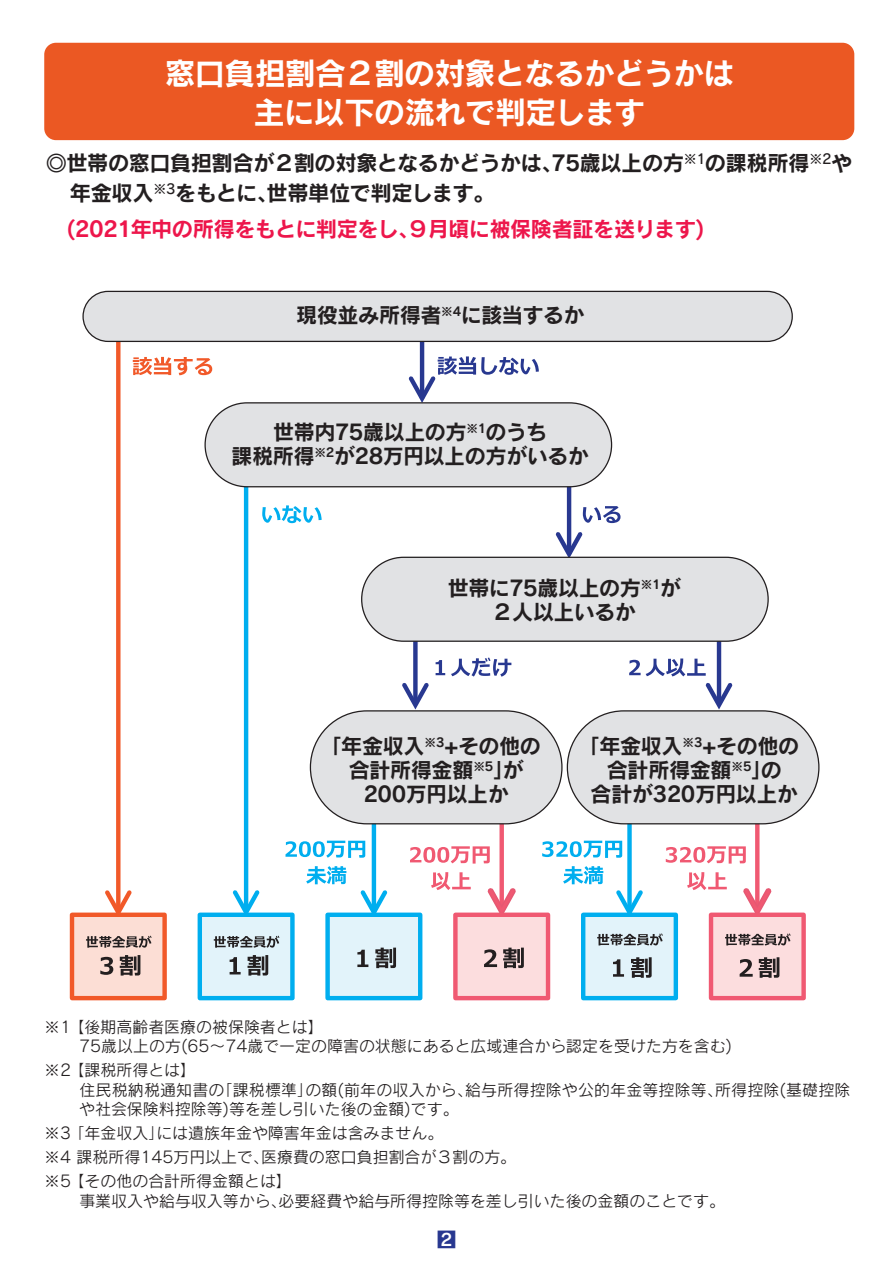
<style>
.page{position:relative;width:893px;height:1263px;background:#fff}
.page>*{position:absolute;margin:0;border:0;box-sizing:border-box;transform-origin:0 0}
.t1{font:30.9px/39px "Rodin Pro B";letter-spacing:-.03em;color:#fff;text-align:center}
.t2{font:21.3px "Rodin Pro B";letter-spacing:-.025em;color:#231f20}
.t3{font:21.3px "Rodin Pro B";letter-spacing:-.03em;color:#ed164b}
.t4{font:21.15px/24.5px "Rodin Pro B";letter-spacing:-.02em;color:#231f20}
.t5{font:20.25px "Rodin Pro DB";color:#283890}
.t6{font:15.9px/19.5px "Rodin Pro M";color:#231f20}
.t7{font:13.65px "Rodin Pro DB";color:#231f20}
.t8{font:12.3px "Rodin Pro B";color:#231f20}
.s1{font-size:21.15px}
</style>
<div class="page">
<div style="left:44px;top:43px;width:810px;height:97px;background:#eb5823;border-radius:12px"></div>
<div style="left:116px;top:321px;width:5px;height:591px;background:#f15929"></div>
<svg style="left:105px;top:890px;width:27px;height:22px"></svg>
<hr style="left:420px;top:318px;width:4px;height:80px;background:#283890">
<hr style="left:244px;top:447px;width:4px;height:465px;background:#00aeef">
<svg style="left:233px;top:890px;width:27px;height:22px"></svg>
<hr style="left:567px;top:459px;width:4px;height:95px;background:#283890">
<svg style="left:555px;top:532px;width:28px;height:25px"></svg>
<div style="left:413px;top:575px;width:5px;height:129px;background:#283890"></div>
<svg style="left:402px;top:683px;width:27px;height:26px"></svg>
<hr style="left:717px;top:575px;width:4px;height:129px;background:#283890">
<svg style="left:705px;top:683px;width:28px;height:26px"></svg>
<hr style="left:372px;top:807px;width:4px;height:105px;background:#00aeef">
<svg style="left:360px;top:890px;width:27px;height:22px"></svg>
<div style="left:499px;top:803px;width:5px;height:106px;background:#f05972"></div>
<svg style="left:487px;top:886px;width:29px;height:26px"></svg>
<div style="left:627px;top:811px;width:5px;height:101px;background:#00aeef"></div>
<svg style="left:616px;top:890px;width:27px;height:22px"></svg>
<svg style="left:755px;top:824px;width:4px;height:62px"></svg>
<svg style="left:743px;top:886px;width:29px;height:26px"></svg>
<svg style="left:583px;top:506px;width:37px;height:17px"></svg>
<svg style="left:262px;top:505px;width:60px;height:18px"></svg>
<svg style="left:436px;top:657px;width:75px;height:20px"></svg>
<svg style="left:629px;top:658px;width:77px;height:18px"></svg>
<svg style="left:285px;top:841px;width:80px;height:17px"></svg>
<svg style="left:306px;top:866px;width:40px;height:18px"></svg>
<svg style="left:410px;top:846px;width:80px;height:17px"></svg>
<svg style="left:431px;top:872px;width:40px;height:18px"></svg>
<svg style="left:542px;top:841px;width:80px;height:17px"></svg>
<svg style="left:563px;top:866px;width:40px;height:18px"></svg>
<svg style="left:666px;top:846px;width:80px;height:17px"></svg>
<svg style="left:687px;top:872px;width:40px;height:18px"></svg>
<div style="left:200px;top:915px;width:92px;height:83px;background:#e2f3fa"></div>
<div style="left:198px;top:912px;width:97px;height:88px;border:4px solid #00aeef"></div>
<svg style="left:214px;top:936px;width:65px;height:12px"></svg>
<svg style="left:230px;top:955px;width:38px;height:20px"></svg>
<div style="left:328px;top:915px;width:92px;height:83px;background:#e2f3fa"></div>
<div style="left:325px;top:912px;width:97px;height:88px;border:4px solid #00aeef"></div>
<svg style="left:357px;top:948px;width:39px;height:20px"></svg>
<div style="left:455px;top:915px;width:93px;height:83px;background:#fcddde"></div>
<div style="left:453px;top:912px;width:97px;height:88px;border:4px solid #f05972"></div>
<svg style="left:484px;top:948px;width:40px;height:20px"></svg>
<div style="left:583px;top:915px;width:93px;height:83px;background:#e2f3fa"></div>
<div style="left:581px;top:912px;width:97px;height:88px;border:4px solid #00aeef"></div>
<svg style="left:597px;top:933px;width:66px;height:12px"></svg>
<svg style="left:613px;top:957px;width:39px;height:21px"></svg>
<div style="left:711px;top:915px;width:93px;height:83px;background:#fcddde"></div>
<div style="left:709px;top:912px;width:97px;height:88px;border:4px solid #f05972"></div>
<svg style="left:725px;top:933px;width:66px;height:12px"></svg>
<svg style="left:740px;top:957px;width:39px;height:21px"></svg>
<div style="left:72px;top:915px;width:93px;height:83px;background:#fcded5"></div>
<div style="left:70px;top:912px;width:97px;height:88px;border:4px solid #f15929"></div>
<svg style="left:86px;top:936px;width:66px;height:12px"></svg>
<svg style="left:100px;top:955px;width:40px;height:20px"></svg>
<svg style="left:408px;top:356px;width:131px;height:46px"></svg>
<svg style="left:133px;top:357px;width:79px;height:18px"></svg>
<div style="left:83px;top:291px;width:709px;height:50px;background:#e1e2e4;border-radius:25px"></div>
<div style="left:82px;top:291px;width:711px;height:51px;border:1px solid #231f20;border-radius:25px"></div>
<div style="left:205px;top:403px;width:407px;height:84px;background:#e1e2e4;border-radius:42px"></div>
<div style="left:204px;top:402px;width:408px;height:85px;border:1px solid #231f20;border-radius:42px"></div>
<div style="left:362px;top:557px;width:406px;height:84px;background:#e1e2e4;border-radius:42px"></div>
<div style="left:361px;top:557px;width:408px;height:85px;border:1px solid #231f20;border-radius:42px"></div>
<div style="left:310px;top:711px;width:252px;height:113px;background:#e1e2e4;border-radius:56px"></div>
<div style="left:310px;top:710px;width:253px;height:114px;border:1px solid #231f20;border-radius:56px"></div>
<div style="left:567px;top:711px;width:252px;height:113px;background:#e1e2e4;border-radius:56px"></div>
<div style="left:567px;top:710px;width:252px;height:114px;border:1px solid #231f20;border-radius:56px"></div>
<h1 class="t1" style="left:165px;top:52px;width:571px">窓口負担割合２割の対象となるかどうかは主に以下の流れで判定します</h1>
<h2 class="t2" style="left:46px;top:149px;width:640px">◎世帯の窓口負担割合が２割の対象となるかどうかは 75歳以上の方</h2>
<h2 class="t2" style="left:822px;top:149px;width:32px">や<sup>2</sup></h2>
<p class="t7" style="left:684px;top:149px;width:24px">※1</p>
<p class="t7" style="left:809px;top:149px;width:15px">※</p>
<h2 class="t2" style="left:705px;top:149px;width:106px">の課税所得</h2>
<h2 class="t2" style="left:541px;top:149px;width:23px">、</h2>
<p class="t7" style="left:153px;top:179px;width:24px">※3</p>
<h2 class="t2" style="left:175px;top:179px;width:321px">をもとに世帯単位で判定します。</h2>
<h2 class="t2" style="left:70px;top:179px;width:85px">年金収入</h2>
<h2 class="t3" style="left:46px;top:215px;width:660px">　(2021年中の所得をもとに判定をし９、月頃に被保険者証を送ります(</h2>
<h2 class="t2" style="left:257px;top:179px;width:23px">、</h2>
<h3 class="t4" style="left:296px;top:302px;width:147px">現役並み所得者</h3>
<h3 class="t4" style="left:461px;top:302px;width:125px">に該当するか</h3>
<p class="t8" style="left:441px;top:303px;width:22px">※4</p>
<h3 class="t4" style="left:326px;top:419px;width:264px;text-indent:-53px">世帯内75歳以上の方<br>が<sup>2</sup> 28万円以上の方がいるか</h3>
<h3 class="t4" style="left:486px;top:419px;width:63px">のうち</h3>
<p class="t8" style="left:466px;top:420px;width:22px">※1</p>
<h3 class="t4" style="left:231px;top:443px;width:85px">課税所得</h3>
<p class="t8" style="left:314px;top:444px;width:14px">※</p>
<h3 class="t4" style="left:652px;top:575px;width:30px">が<sup>1</sup></h3>
<h3 class="t4" style="left:448px;top:575px;width:195px;text-align:right">世帯に75歳以上の方<br>２人以上いるか</h3>
<p class="t8" style="left:640px;top:576px;width:14px">※</p>
<h3 class="t4" style="left:321px;top:733px;width:106px">「年金収入</h3>
<h3 class="t4" style="left:458px;top:732px;width:84px">その他の</h3>
<p class="t8" style="left:424px;top:734px;width:36px">※3<span class="s1">+</span></p>
<h3 class="t4" style="left:579px;top:733px;width:106px">「年金収入</h3>
<h3 class="t4" style="left:716px;top:732px;width:84px">その他の</h3>
<p class="t8" style="left:682px;top:734px;width:36px">※3<span class="s1">+</span></p>
<h3 class="t4" style="left:485px;top:757px;width:40px">が」<sup>5</sup></h3>
<h3 class="t4" style="left:363px;top:757px;width:147px;text-indent:-15px">合計所得金額<br>200万円以上か</h3>
<p class="t8" style="left:473px;top:758px;width:14px">※</p>
<h3 class="t4" style="left:591px;top:757px;width:209px;text-indent:16px">合計所得金額<br>合計が320万円以上か</h3>
<h3 class="t4" style="left:743px;top:757px;width:40px">の」<sup>5</sup></h3>
<p class="t8" style="left:731px;top:758px;width:14px">※</p>
<p class="t6" style="left:44px;top:1016px;width:689px">※ 【1 後期高齢者医療の被保険者とは【<br>　　 75歳以上の方(65～74歳で一定の障害の状態にあると広域連合から認定を受けた方を含む(</p>
<p class="t6" style="left:44px;top:1060px;width:154px">※ 【2 課税所得とは【</p>
<p class="t6" style="left:715px;top:1079px;width:137px">所得控除(基礎控除</p>
<p class="t6" style="left:305px;top:1079px;width:169px">の額(前年の収入から、</p>
<p class="t6" style="left:465px;top:1079px;width:259px">給与所得控除や公的年金等控除等、</p>
<p class="t6" style="left:79px;top:1079px;width:381px">住民税納税通知書の<br>や社会保険料控除等)等を差し引いた後の金額)です。</p>
<p class="t6" style="left:156px;top:1123px;width:289px">には遺族年金や障害年金は含みません。</p>
<p class="t6" style="left:217px;top:1079px;width:98px">「課税標準」</p>
<p class="t6" style="left:44px;top:1123px;width:122px">※ 「3 年金収入」</p>
<p class="t6" style="left:261px;top:1147px;width:257px">医療費の窓口負担割合が３割の方。</p>
<p class="t6" style="left:44px;top:1144px;width:249px;line-height:24px">※4 課税所得145万円以上で、<br>※ 【5 その他の合計所得金額とは【</p>
<p class="t6" style="left:279px;top:1190px;width:448px">必要経費や給与所得控除等を差し引いた後の金額のことです。</p>
<p class="t6" style="left:44px;top:1190px;width:244px">　　事業収入や給与収入等から、</p>
<p class="t5" style="left:437px;top:1226px;width:22px">2</p>
</div>
